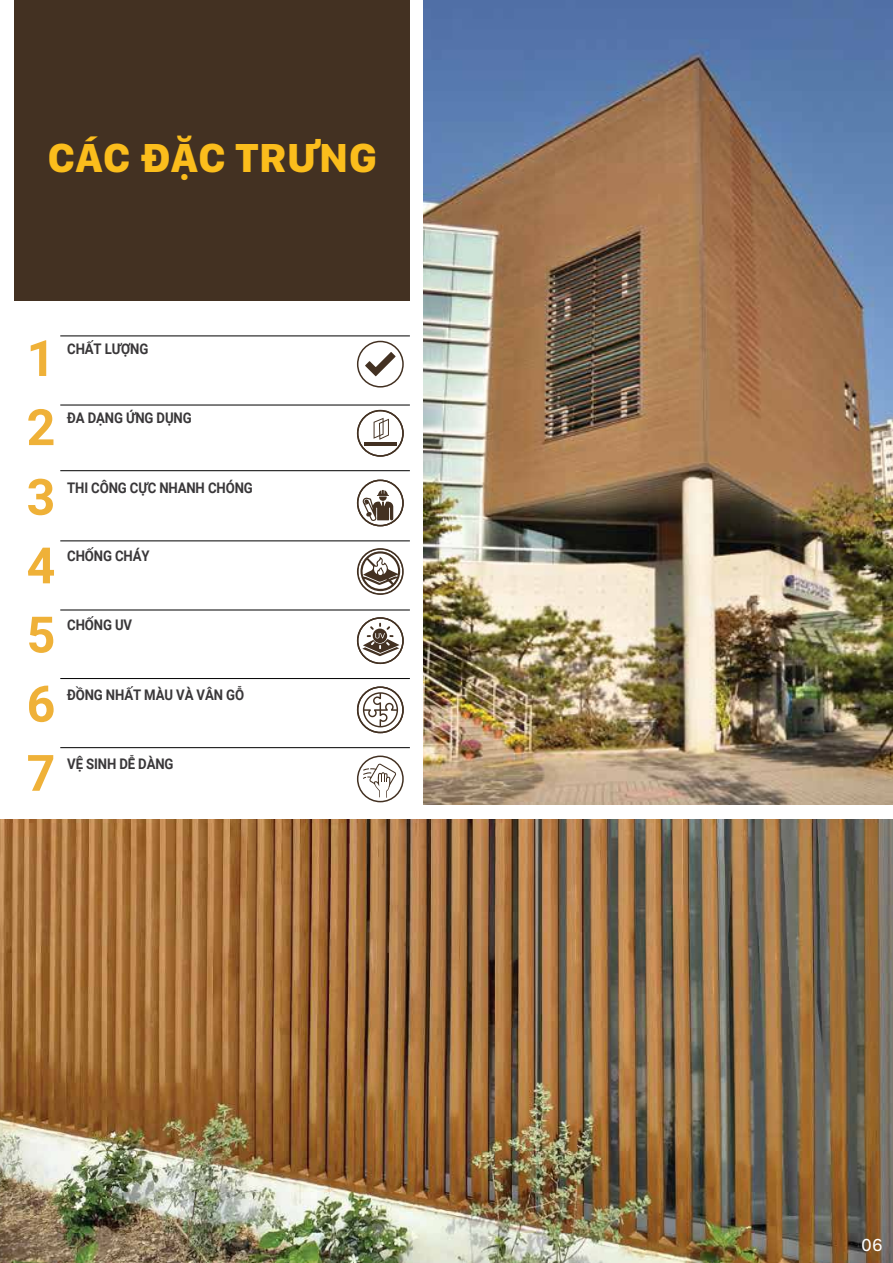
<style>
.page{position:relative;width:893px;height:1263px;background:#fff}
.page>*{position:absolute;margin:0;border:0;box-sizing:border-box;transform-origin:0 0}
.t1{font:700 50.1px "Roboto";color:#efb138}
.t2{font:800 42px "San Francisco Text";color:#fbbd1c}
.t3{font:18px "San Francisco Text Regular G3";color:#fff}
.t4{font:700 14.7px "Roboto";letter-spacing:-.01em;color:#393739;scale:.9 1}
</style>
<div class="page">
<img style="left:0;top:819px;width:893px;height:444px">
<div style="left:15px;top:1px;width:395px;height:300px;background:#433122"></div>
<img style="left:424px;top:0;width:469px;height:804px">
<div style="left:357px;top:341px;width:47px;height:47px;border:2px solid #433122;border-radius:50%"></div>
<svg style="left:365px;top:352px;width:31px;height:24px"></svg>
<hr style="left:60px;top:336px;width:350px;height:1px;background:#000">
<hr style="left:60px;top:405px;width:350px;height:1px;background:#000">
<svg style="left:374px;top:418px;width:15px;height:22px"></svg>
<hr style="left:365px;top:442px;width:32px;height:4px;background:#433122">
<div style="left:357px;top:410px;width:47px;height:47px;border:2px solid #433122;border-radius:50%"></div>
<hr style="left:60px;top:541px;width:350px;height:1px;background:#000">
<div style="left:357px;top:548px;width:47px;height:47px;border:2px solid #433122;border-radius:50%"></div>
<svg style="left:360px;top:551px;width:40px;height:41px"></svg>
<hr style="left:60px;top:747px;width:350px;height:1px;background:#000">
<div style="left:357px;top:755px;width:47px;height:47px;border:2px solid #433122;border-radius:50%"></div>
<svg style="left:363px;top:764px;width:33px;height:34px"></svg>
<hr style="left:60px;top:678px;width:350px;height:1px;background:#000">
<div style="left:357px;top:686px;width:47px;height:47px;border:2px solid #433122;border-radius:50%"></div>
<svg style="left:363px;top:692px;width:35px;height:35px"></svg>
<hr style="left:60px;top:610px;width:350px;height:1px;background:#000">
<div style="left:357px;top:617px;width:47px;height:47px;border:2px solid #433122;border-radius:50%"></div>
<svg style="left:362px;top:623px;width:37px;height:33px"></svg>
<hr style="left:60px;top:470px;width:350px;height:1px;background:#000">
<div style="left:357px;top:480px;width:47px;height:46px;border:2px solid #433122;border-radius:50%"></div>
<svg style="left:362px;top:490px;width:31px;height:31px"></svg>
<h2 class="t2" style="left:47px;top:130px;width:331px">CÁC ĐẶC TRƯNG</h2>
<h1 class="t1" style="left:27px;top:323px;width:30px">1</h1>
<h1 class="t1" style="left:27px;top:392px;width:30px">2</h1>
<p class="t4" style="left:67px;top:338px;width:92px">CHẤT LƯỢNG</p>
<p class="t4" style="left:67px;top:408px;width:140px">ĐA DẠNG ỨNG DỤNG</p>
<h1 class="t1" style="left:27px;top:462px;width:30px">3</h1>
<h1 class="t1" style="left:27px;top:530px;width:30px">4</h1>
<p class="t4" style="left:67px;top:477px;width:208px">THI CÔNG CỰC NHANH CHÓNG</p>
<p class="t4" style="left:67px;top:546px;width:93px">CHỐNG CHÁY</p>
<h1 class="t1" style="left:27px;top:599px;width:30px">5</h1>
<p class="t4" style="left:67px;top:615px;width:74px">CHỐNG UV</p>
<h1 class="t1" style="left:27px;top:669px;width:30px">6</h1>
<p class="t4" style="left:67px;top:684px;width:198px">ĐỒNG NHẤT MÀU VÀ VÂN GỖ</p>
<h1 class="t1" style="left:27px;top:738px;width:30px">7</h1>
<p class="t4" style="left:67px;top:753px;width:120px">VỆ SINH DỄ DÀNG</p>
<p class="t3" style="left:861px;top:1233px;width:23px">06</p>
</div>
